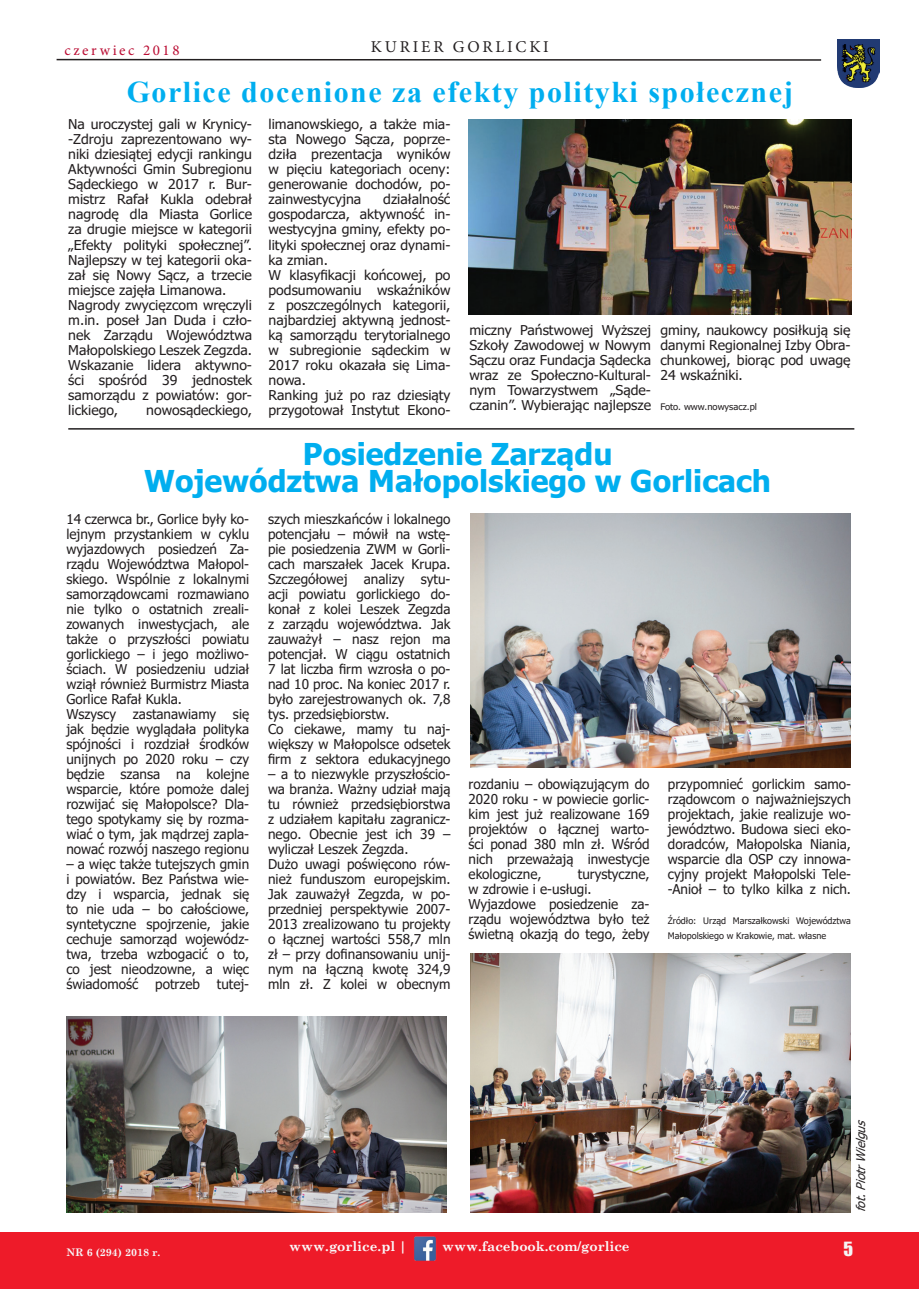
<style>
.page{position:relative;width:919px;height:1289px;background:#fff}
.page>*{position:absolute;margin:0;border:0;box-sizing:border-box;transform-origin:0 0}
.t1{font:700 30px/27px "Tahoma";color:#00aeef;text-align:center}
.t2{font:700 30px "Times New Roman";letter-spacing:.05em;color:#00aeef}
.t3{font:18px "Impact";color:#f5f5f6}
.t4{font:16.5px "Minion Pro";letter-spacing:.17em;color:#231f20}
.t5{font:15px "Minion Pro";letter-spacing:.17em;color:#ba0b32}
.t6{font:13.5px/15px "Tahoma";color:#231f20}
.t7{font:13.5px/15px "Tahoma";color:#231f20;text-align:justify;scale:1.04 1}
.t8{font:700 13.5px "Century Schoolbook";color:#fafafa}
.t9{font:italic 12px "Tahoma";color:#231f20}
.t10{font:700 10.5px "Century Schoolbook";color:#f7f7f8}
.t11{font:9px/15px "Tahoma";color:#231f20}
.t12{font:9px "Tahoma";color:#231f20;scale:1.04 1}
</style>
<div class="page">
<div style="left:0;top:1232px;width:918px;height:56px;background:#ee1b29"></div>
<img style="left:837px;top:39px;width:42px;height:48px">
<hr style="left:57px;top:59px;width:764px;height:2px;background:#231f20">
<img style="left:414px;top:1236px;width:22px;height:25px">
<img style="left:66px;top:1016px;width:380px;height:196px">
<hr style="left:68px;top:428px;width:786px;height:1px;background:#231f20">
<img style="left:470px;top:513px;width:380px;height:254px">
<img style="left:468px;top:119px;width:383px;height:196px">
<img style="left:470px;top:953px;width:380px;height:259px">
<p class="t5" style="left:65px;top:40px;width:116px">czerwiec 2018</p>
<p class="t4" style="left:371px;top:35px;width:179px">KURIER GORLICKI</p>
<h1 class="t2" style="left:127px;top:70px;width:668px">Gorlice docenione za efekty polityki społecznej</h1>
<p class="t7" style="left:68px;top:118px;width:178px;text-align:left">Na uroczystej gali w Krynicy--Zdroju zaprezentowano wy&shy;niki dziesiątej edycji rankingu<br>Aktywności Gmin Subregionu<br>Sądeckiego w 2017 r. Bur&shy;mistrz Rafał Kukla odebrał nagrodę dla Miasta Gorlice za drugie miejsce w kategorii „Efekty polityki społecznej”.<br>Najlepszy w tej kategorii oka&shy;zał się Nowy Sącz, a trzecie miejsce zajęła Limanowa.<br>Nagrody zwycięzcom wręczyli m.in. poseł Jan Duda i czło&shy;nek Zarządu Województwa<br>Małopolskiego Leszek Zegzda.<br>Wskazanie lidera aktywno&shy;ści spośród 39 jednostek samorządu z powiatów: gor&shy;lickiego,</p>
<p class="t7" style="left:146px;top:403px;width:103px">nowosądeckiego,</p>
<p class="t7" style="left:268px;top:118px;width:176px">limanowskiego, a także mia&shy;sta Nowego Sącza, poprze&shy;dziła prezentacja wyników w pięciu kategoriach oceny: generowanie dochodów, po&shy;zainwestycyjna</p>
<p class="t7" style="left:268px;top:193px;width:176px;text-align:left;text-indent:115px">działalność gospodarcza, aktywność in&shy;westycyjna gminy, efekty po&shy;lityki społecznej oraz dynami&shy;ka zmian.<br>W klasyfikacji końcowej, po podsumowaniu wskaźników z poszczególnych kategorii, najbardziej aktywną jednost&shy;ką samorządu terytorialnego w subregionie sądeckim w<br>2017 roku okazała się Lima&shy;nowa.<br>Ranking już po raz dziesiąty przygotował Instytut Ekono-</p>
<p class="t7" style="left:469px;top:323px;width:176px">miczny Państwowej Wyższej Szkoły Zawodowej w Nowym Sączu oraz Fundacja Sądecka wraz ze Społeczno-Kultural&shy;nym Towarzystwem „Sąde&shy;czanin”. Wybierając najlepsze</p>
<p class="t7" style="left:660px;top:323px;width:184px">gminy, naukowcy posiłkują się danymi Regionalnej Izby Obra&shy;chunkowej, biorąc pod uwagę 24 wskaźniki.</p>
<p class="t12" style="left:660px;top:401px;width:94px">Foto. www.nowysacz.pl</p>
<h1 class="t1" style="left:144px;top:442px;width:628px">Posiedzenie Zarządu<br>Województwa Małopolskiego w Gorlicach</h1>
<p class="t6" style="left:66px;top:512px;width:184px">14 czerwca br., Gorlice były ko&shy;lejnym przystankiem w cyklu wyjazdowych posiedzeń Za&shy;rządu Województwa Małopol&shy;skiego. Wspólnie z lokalnymi samorządowcami rozmawiano nie tylko o ostatnich zreali&shy;zowanych inwestycjach, ale także o przyszłości powiatu gorlickiego – i jego możliwo&shy;ściach. W posiedzeniu udział wziął również Burmistrz Miasta<br>Gorlice Rafał Kukla.<br>Wszyscy zastanawiamy się jak będzie wyglądała polityka spójności i rozdział środków unijnych po 2020 roku – czy będzie szansa na kolejne wsparcie, które pomoże dalej rozwijać się Małopolsce? Dla&shy;tego spotykamy się by rozma&shy;wiać o tym, jak mądrzej zapla&shy;nować rozwój naszego regionu</p>
<p class="t6" style="left:66px;top:857px;width:184px;text-align:justify">– a więc także tutejszych gmin i powiatów. Bez Państwa wie&shy;dzy i wsparcia, jednak się to nie uda – bo całościowe, syntetyczne spojrzenie, jakie cechuje samorząd wojewódz&shy;twa, trzeba wzbogacić o to, co jest nieodzowne, a więc świadomość</p>
<p class="t6" style="left:268px;top:512px;width:184px">szych mieszkańców i lokalnego potencjału – mówił na wstę&shy;pie posiedzenia ZWM w Gorli&shy;cach marszałek Jacek Krupa.<br>Szczegółowej analizy sytu&shy;acji powiatu gorlickiego do&shy;konał z kolei Leszek Zegzda z zarządu województwa. Jak zauważył – nasz rejon ma potencjał. W ciągu ostatnich<br>7 lat liczba firm wzrosła o po&shy;nad 10 proc. Na koniec 2017 r. było zarejestrowanych ok. 7,8 tys. przedsiębiorstw.<br>Co ciekawe, mamy tu naj&shy;większy w Małopolsce odsetek firm z sektora edukacyjnego</p>
<p class="t6" style="left:268px;top:767px;width:184px">– a to niezwykle przyszłościo&shy;wa branża. Ważny udział mają tu również przedsiębiorstwa z udziałem kapitału zagranicz&shy;nego. Obecnie jest ich 39 – wyliczał Leszek Zegzda.<br>Dużo uwagi poświęcono rów&shy;nież funduszom europejskim.<br>Jak zauważył Zegzda, w po&shy;przedniej perspektywie 2007-<br>2013 zrealizowano tu projekty o łącznej wartości 558,7 mln zł – przy dofinansowaniu unij&shy;nym na łączną kwotę 324,9 mln zł. Z kolei w obecnym</p>
<p class="t6" style="left:468px;top:777px;width:182px;text-align:justify">rozdaniu – obowiązującym do 2020 roku - w powiecie gorlic&shy;kim jest już realizowane 169 projektów o łącznej warto&shy;ści ponad 380 mln zł. Wśród nich przeważają inwestycje ekologiczne,</p>
<p class="t6" style="left:667px;top:777px;width:185px;text-align:justify">przypomnieć gorlickim samo&shy;rządowcom o najważniejszych projektach, jakie realizuje wo&shy;jewództwo. Budowa sieci eko&shy;doradców, Małopolska Niania, wsparcie dla OSP czy innowa&shy;cyjny projekt Małopolski Tele--Anioł – to tylko kilka z nich.</p>
<p class="t11" style="left:667px;top:913px;width:185px">Źródło: Urząd Marszałkowski Województwa<br>Małopolskiego w Krakowie, mat. własne</p>
<p class="t6" style="left:468px;top:867px;width:182px;text-indent:109px">turystyczne, w zdrowie i e-usługi.<br>Wyjazdowe posiedzenie za&shy;rządu województwa było też świetną okazją do tego, żeby</p>
<p class="t6" style="left:155px;top:977px;width:46px">potrzeb</p>
<p class="t6" style="left:217px;top:977px;width:34px">tutej-</p>
<p class="t9" style="left:852px;top:1212px;width:99px;rotate:-90deg">fot.PiotrWielgus</p>
<p class="t10" style="left:66px;top:1243px;width:96px">NR 6 (294) 2018 r.</p>
<p class="t8" style="left:289px;top:1235px;width:119px">www.gorlice.pl |</p>
<p class="t8" style="left:442px;top:1235px;width:189px">www.facebook.com/gorlice</p>
<h2 class="t3" style="left:843px;top:1235px;width:11px">5</h2>
</div>
